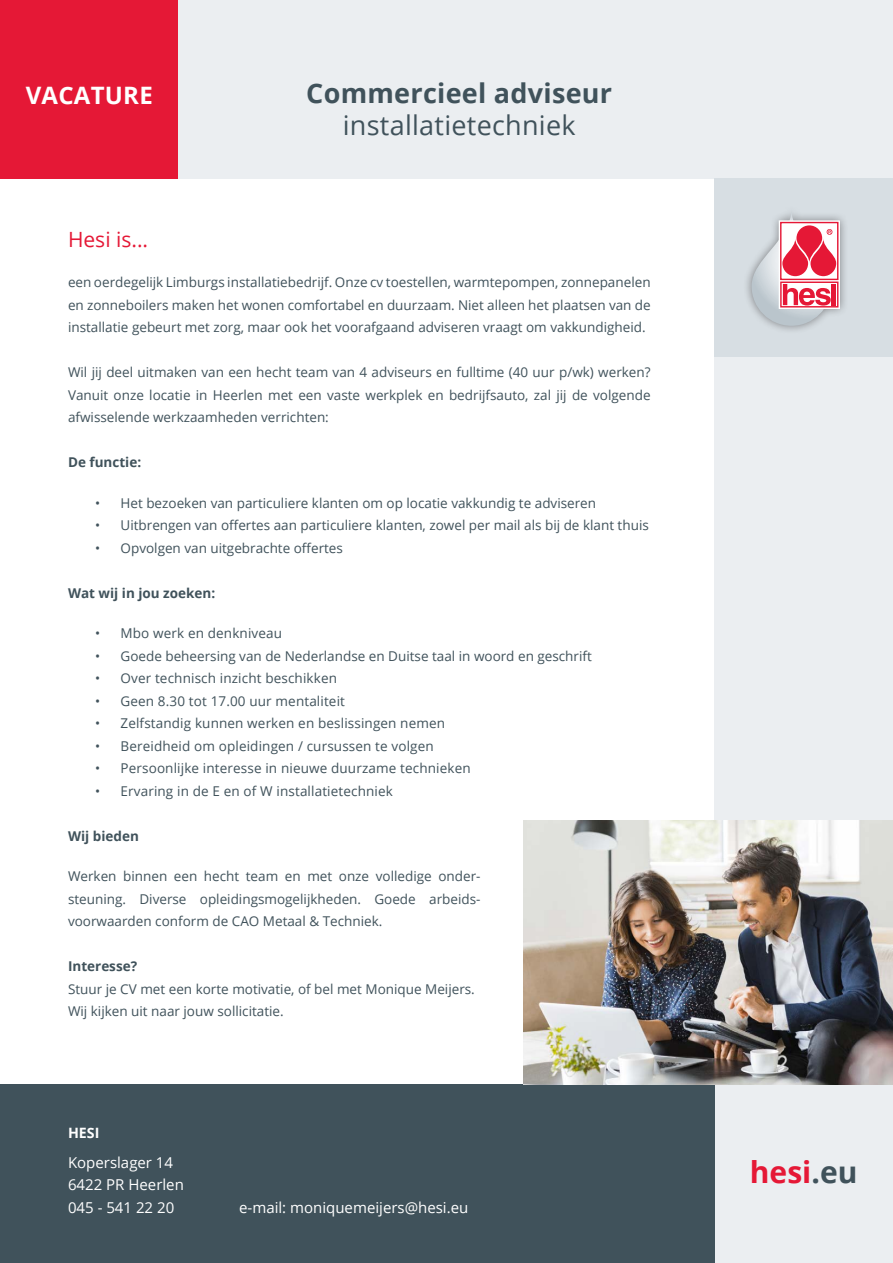
<style>
.page{position:relative;width:893px;height:1263px;background:#fff}
.page>*{position:absolute;margin:0;border:0;box-sizing:border-box;transform-origin:0 0}
.t1{font:700 30px "Open Sans";color:#e51836}
.t2{font:700 27px "Open Sans";letter-spacing:.01em;color:#40525b}
.t3{font:27px "Open Sans";letter-spacing:.01em;color:#40525b}
.t4{font:700 24px "Open Sans";letter-spacing:.01em;color:#fff}
.t5{font:21px "Open Sans";color:#e51836}
.t6{font:15px "Open Sans";color:#fff}
.t7{font:700 14.25px "Open Sans";color:#fff}
.t8{font:13.5px/22.5px "Open Sans";color:#40525b;text-align:justify}
.t9{font:700 13.5px "Open Sans";color:#40525b}
.s1{color:#40525b}
</style>
<div class="page">
<div style="left:0;top:0;width:179px;height:179px;background:#e51836"></div>
<div style="left:179px;top:0;width:714px;height:179px;background:#ebeef1"></div>
<div style="left:714px;top:357px;width:179px;height:906px;background:#ebeef1"></div>
<div style="left:714px;top:179px;width:179px;height:178px;background:#d7dee3"></div>
<div style="left:743px;top:203px;width:105px;height:132px;background:#231f20;opacity:.5"></div>
<svg style="left:752px;top:209px;width:79px;height:117px"></svg>
<div style="left:779px;top:221px;width:60px;height:87px;background:linear-gradient(to right,#f395a3,#f395a3)"></div>
<div style="left:779px;top:221px;width:60px;height:87px;border:1px solid #fff"></div>
<div style="left:781px;top:282px;width:57px;height:25px;background:#fce9ec"></div>
<div style="left:780px;top:282px;width:58px;height:25px;border:1px solid #e51836"></div>
<svg style="left:783px;top:284px;width:53px;height:22px"></svg>
<div style="left:781px;top:223px;width:57px;height:56px;background:#fff"></div>
<div style="left:780px;top:222px;width:58px;height:58px;border:1px solid #e51836"></div>
<div style="left:796px;top:225px;width:26px;height:38px;background:#e51836;border-radius:13px"></div>
<svg style="left:810px;top:238px;width:26px;height:38px"></svg>
<svg style="left:782px;top:238px;width:26px;height:38px"></svg>
<svg style="left:827px;top:229px;width:5px;height:6px"></svg>
<div style="left:0;top:1084px;width:714px;height:179px;background:#40525b"></div>
<img style="left:523px;top:820px;width:370px;height:264px">
<p class="t4" style="left:26px;top:78px;width:129px">VACATURE</p>
<p class="t2" style="left:306px;top:74px;width:307px">Commercieel adviseur</p>
<p class="t3" style="left:343px;top:106px;width:234px">installatietechniek</p>
<p class="t5" style="left:68px;top:225px;width:82px">Hesi is...</p>
<p class="t8" style="left:68px;top:271px;width:584px">een oerdegelijk Limburgs installatiebedrijf. Onze cv toestellen, warmtepompen, zonnepanelen en zonneboilers maken het wonen comfortabel en duurzaam. Niet alleen het plaatsen van de installatie gebeurt met zorg, maar ook het voorafgaand adviseren vraagt om vakkundigheid.</p>
<p class="t8" style="left:68px;top:361px;width:584px">Wil jij deel uitmaken van een hecht team van 4 adviseurs en fulltime (40 uur p/wk) werken?<br>Vanuit onze locatie in Heerlen met een vaste werkplek en bedrijfsauto, zal jij de volgende afwisselende werkzaamheden verrichten:</p>
<p class="t9" style="left:68px;top:453px;width:75px">De functie:</p>
<p class="t8" style="left:95px;top:491px;width:503px">• Het bezoeken van particuliere klanten om op locatie vakkundig te adviseren</p>
<p class="t8" style="left:95px;top:514px;width:555px">• Uitbrengen van offertes aan particuliere klanten, zowel per mail als bij de klant thuis</p>
<p class="t8" style="left:95px;top:536px;width:249px">• Opvolgen van uitgebrachte offertes</p>
<p class="t9" style="left:68px;top:583px;width:149px">Wat wij in jou zoeken:</p>
<p class="t8" style="left:95px;top:622px;width:189px">• Mbo werk en denkniveau</p>
<p class="t8" style="left:95px;top:644px;width:498px">• Goede beheersing van de Nederlandse en Duitse taal in woord en geschrift</p>
<p class="t8" style="left:95px;top:667px;width:244px">• Over technisch inzicht beschikken</p>
<p class="t8" style="left:95px;top:689px;width:251px">• Geen 8.30 tot 17.00 uur mentaliteit</p>
<p class="t8" style="left:95px;top:712px;width:352px">• Zelfstandig kunnen werken en beslissingen nemen</p>
<p class="t8" style="left:95px;top:734px;width:340px">• Bereidheid om opleidingen / cursussen te volgen</p>
<p class="t8" style="left:95px;top:757px;width:377px">• Persoonlijke interesse in nieuwe duurzame technieken</p>
<p class="t8" style="left:95px;top:779px;width:299px">• Ervaring in de E en of W installatietechniek</p>
<p class="t9" style="left:68px;top:826px;width:72px">Wij bieden</p>
<p class="t8" style="left:68px;top:865px;width:414px">Werken binnen een hecht team en met onze volledige onder&shy;steuning. Diverse opleidingsmogelijkheden. Goede arbeids&shy;voorwaarden conform de CAO Metaal &amp; Techniek.</p>
<p class="t9" style="left:68px;top:957px;width:71px">Interesse?</p>
<p class="t8" style="left:68px;top:977px;width:408px">Stuur je CV met een korte motivatie, of bel met Monique Meijers.</p>
<p class="t8" style="left:68px;top:1000px;width:217px">Wij kijken uit naar jouw sollicitatie.</p>
<p class="t7" style="left:68px;top:1122px;width:33px">HESI</p>
<p class="t6" style="left:68px;top:1152px;width:107px">Koperslager 14</p>
<p class="t6" style="left:68px;top:1174px;width:117px">6422 PR Heerlen</p>
<p class="t6" style="left:68px;top:1197px;width:108px">045 - 541 22 20</p>
<p class="t6" style="left:239px;top:1197px;width:231px">e-mail: moniquemeijers@hesi.eu</p>
<p class="t1" style="left:750px;top:1150px;width:109px">hesi<span class="s1">.eu</span></p>
</div>
